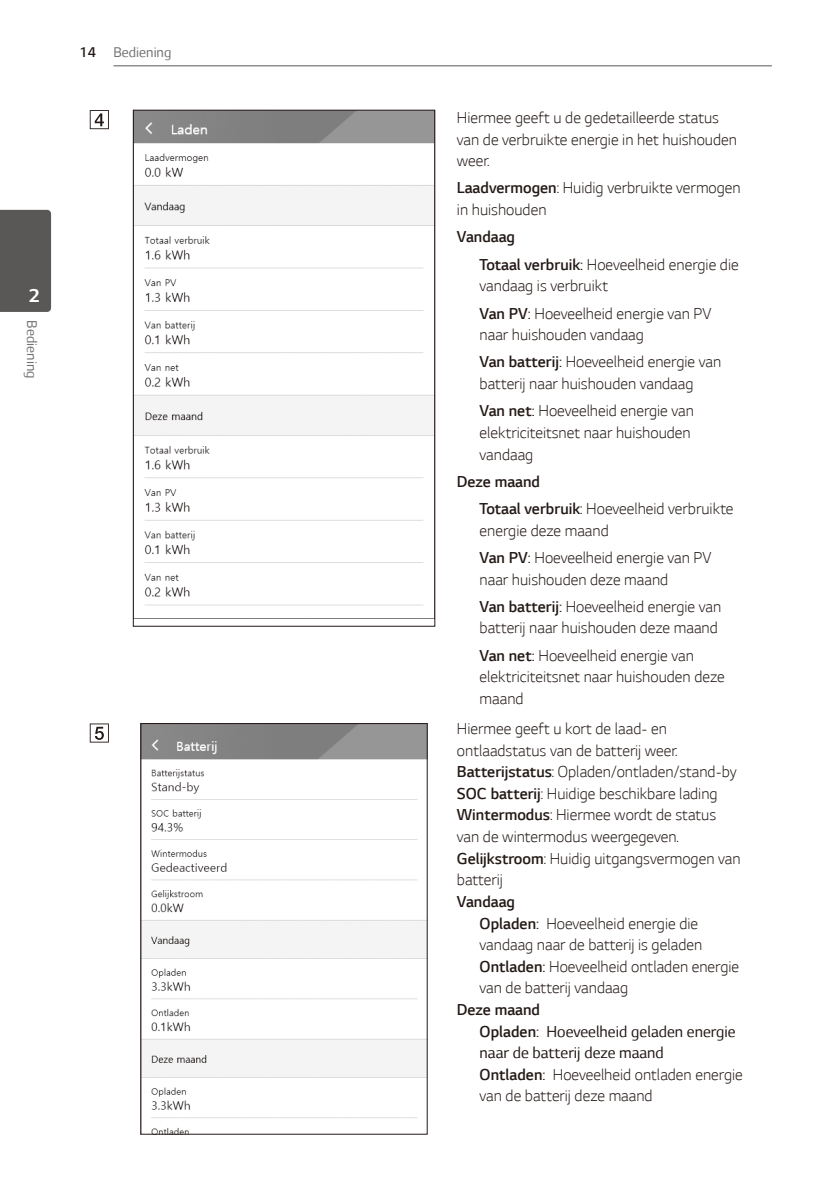
<style>
.page{position:relative;width:840px;height:1191px;background:#fff}
.page>*{position:absolute;margin:0;border:0;box-sizing:border-box;transform-origin:0 0}
.t1{font:700 21px "LG Smart";color:#fff}
.Contents_Text_Sub_Num{font:300 18px/21.6px "LG Smart";color:#231916}
.Content_text_Light{font:300 18px/21.6px "LG Smart";color:#231916}
.Contents_Text_Sub_Num-2{font:18px/21.6px "LG Smart";color:#231916}
.Content_text_Light-2{font:300 18px "LG Smart";color:#231916}
.t2{font:16px "LG Smart";color:#727272}
.s1{font-weight:300;color:#231916}
.s2{font-style:inherit}
.s3{font-weight:400}
.s4{font-weight:300}
</style>
<div class="page">
<hr style="left:113px;top:65px;width:658px;height:1px;background:#595857">
<div style="left:0;top:210px;width:51px;height:102px;background:#595857"></div>
<svg style="left:90px;top:110px;width:19px;height:19px"></svg>
<img style="left:135px;top:112px;width:297px;height:494px">
<div style="left:133px;top:110px;width:301px;height:516px;border:1px solid #231916"></div>
<svg style="left:90px;top:723px;width:19px;height:19px"></svg>
<img style="left:143px;top:725px;width:282px;height:407px">
<p class="t2" style="left:79px;top:43px;width:93px"><span class="s1">14</span> Bediening</p>
<p class="t1" style="left:29px;top:284px;width:12px">2</p>
<p class="t2" style="left:41px;top:320px;width:59px;rotate:90deg">Bediening</p>
<p class="Content_text_Light" style="left:456px;top:107px;width:281px">Hiermee geeft u de gedetailleerde status van de verbruikte energie in het huishouden weer.</p>
<p class="Content_text_Light" style="left:456px;top:177px;width:285px"><span class="s2">Laadvermogen</span>: Huidig verbruikte vermogen in huishouden</p>
<p class="Content_text_Light-2" style="left:456px;top:227px;width:60px">Vandaag</p>
<p class="Contents_Text_Sub_Num" style="left:479px;top:253px;width:260px"><span class="s2">Totaal verbruik</span><span class="s3">:</span> Hoeveelheid energie die vandaag is verbruikt</p>
<p class="Contents_Text_Sub_Num" style="left:479px;top:302px;width:233px"><span class="s2">Van PV</span><span class="s3">:</span> Hoeveelheid energie van PV naar huishouden vandaag</p>
<p class="Contents_Text_Sub_Num" style="left:479px;top:351px;width:243px"><span class="s2">Van batterij</span><span class="s3">:</span> Hoeveelheid energie van batterij naar huishouden vandaag</p>
<p class="Contents_Text_Sub_Num" style="left:479px;top:400px;width:216px"><span class="s2">Van net</span><span class="s3">:</span> Hoeveelheid energie van elektriciteitsnet naar huishouden vandaag</p>
<p class="Content_text_Light-2" style="left:456px;top:471px;width:85px">Deze maand</p>
<p class="Contents_Text_Sub_Num" style="left:479px;top:498px;width:255px"><span class="s2">Totaal verbruik</span>: Hoeveelheid verbruikte energie deze maand</p>
<p class="Contents_Text_Sub_Num" style="left:479px;top:546px;width:233px"><span class="s2">Van PV</span><span class="s3">:</span> Hoeveelheid energie van PV naar huishouden deze maand</p>
<p class="Contents_Text_Sub_Num" style="left:479px;top:595px;width:243px"><span class="s2">Van batterij</span><span class="s3">:</span> Hoeveelheid energie van batterij naar huishouden deze maand</p>
<p class="Contents_Text_Sub_Num" style="left:479px;top:644px;width:246px"><span class="s2">Van net</span><span class="s3">:</span> Hoeveelheid energie van elektriciteitsnet naar huishouden deze maand</p>
<p class="Content_text_Light" style="left:456px;top:717px;width:222px">Hiermee geeft u kort de laad- en ontlaadstatus van de batterij weer.</p>
<p class="Content_text_Light" style="left:456px;top:761px;width:281px"><span class="s2">Batterijstatus</span>: Opladen/ontladen/stand-by</p>
<p class="Content_text_Light" style="left:456px;top:782px;width:262px"><span class="s2">SOC batterij</span>: Huidige beschikbare lading</p>
<p class="Content_text_Light" style="left:456px;top:804px;width:261px"><span class="s2">Wintermodus</span>: Hiermee wordt de status van de wintermodus weergegeven.</p>
<p class="Content_text_Light" style="left:456px;top:847px;width:285px"><span class="s2">Gelijkstroom</span>: Huidig uitgangsvermogen van batterij</p>
<p class="Content_text_Light-2" style="left:456px;top:891px;width:60px">Vandaag</p>
<p class="Contents_Text_Sub_Num" style="left:479px;top:912px;width:224px"><span class="s2">Opladen</span><span class="s3">:</span> Hoeveelheid energie die vandaag naar de batterij is geladen</p>
<p class="Contents_Text_Sub_Num" style="left:479px;top:955px;width:261px"><span class="s2">Ontladen</span><span class="s3">:</span> Hoeveelheid ontladen energie van de batterij vandaag</p>
<p class="Content_text_Light-2" style="left:456px;top:999px;width:85px">Deze maand</p>
<p class="Contents_Text_Sub_Num-2" style="left:479px;top:1020px;width:257px"><span class="s4">Opladen</span>: Hoeveelheid geladen energie naar de batterij deze maand</p>
<p class="Contents_Text_Sub_Num" style="left:479px;top:1063px;width:264px"><span class="s2">Ontladen</span><span class="s3">:</span> Hoeveelheid ontladen energie van de batterij deze maand</p>
</div>
